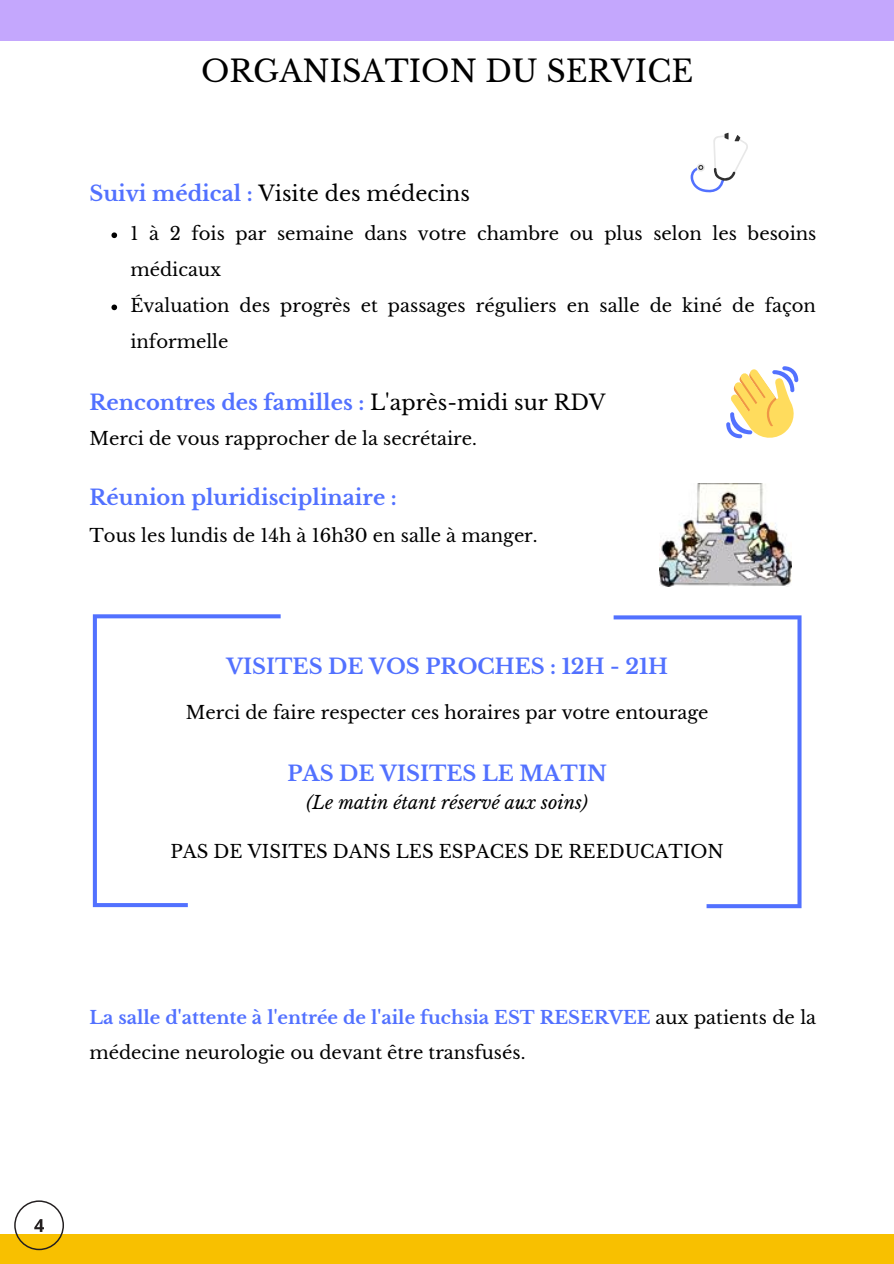
<style>
.page{position:relative;width:894px;height:1264px;background:#fff}
.page>*{position:absolute;margin:0;border:0;box-sizing:border-box;transform-origin:0 0}
.t1{font:30px "Libre Baskerville";color:#000}
.t2{font:700 21px "Libre Baskerville";color:#5271ff}
.t3{font:21px "Libre Baskerville";color:#000}
.t4{font:18px/36px "Libre Baskerville";color:#000}
.t5{font:italic 18px "Libre Baskerville";color:#000}
.s1{font-weight:700;color:#5271ff}
.s2{font-weight:400;color:#000}
</style>
<div class="page">
<svg style="left:93px;top:614px;width:708px;height:294px"></svg>
<svg style="left:726px;top:366px;width:72px;height:72px"></svg>
<svg style="left:690px;top:133px;width:57px;height:59px"></svg>
<div style="left:0;top:1233px;width:893px;height:30px;background:#f8c000"></div>
<svg style="left:14px;top:1200px;width:50px;height:50px"></svg>
<img style="left:659px;top:483px;width:131px;height:103px">
<div style="left:0;top:0;width:893px;height:40px;background:#c4a7fd"></div>
<svg style="left:111px;top:232px;width:6px;height:6px"></svg>
<svg style="left:111px;top:304px;width:6px;height:6px"></svg>
<h1 class="t1" style="left:201px;top:53px;width:493px">ORGANISATION DU SERVICE</h1>
<p class="t3" style="left:89px;top:180px;width:382px"><span class="s1">Suivi médical :</span> Visite des médecins</p>
<p class="t4" style="left:130px;top:216px;width:687px">1 à 2 fois par semaine dans votre chambre ou plus selon les besoins médicaux<br>Évaluation des progrès et passages réguliers en salle de kiné de façon informelle</p>
<p class="t2" style="left:89px;top:390px;width:517px">Rencontres des familles : <span class="s2">L'après-midi sur RDV</span></p>
<p class="t4" style="left:89px;top:420px;width:389px">Merci de vous rapprocher de la secrétaire.</p>
<p class="t2" style="left:89px;top:484px;width:309px">Réunion pluridisciplinaire :</p>
<p class="t4" style="left:89px;top:517px;width:449px">Tous les lundis de 14h à 16h30 en salle à manger.</p>
<p class="t2" style="left:226px;top:653px;width:443px">VISITES DE VOS PROCHES : 12H - 21H</p>
<p class="t4" style="left:186px;top:695px;width:524px">Merci de faire respecter ces horaires par votre entourage</p>
<p class="t2" style="left:287px;top:760px;width:320px">PAS DE VISITES LE MATIN</p>
<p class="t5" style="left:306px;top:791px;width:283px">(Le matin étant réservé aux soins)</p>
<p class="t4" style="left:170px;top:834px;width:554px">PAS DE VISITES DANS LES ESPACES DE REEDUCATION</p>
<p class="t4" style="left:89px;top:999px;width:728px;line-height:35.4px"><span class="s1">La salle d'attente à l'entrée de l'aile fuchsia EST RESERVEE</span> aux patients de la médecine neurologie ou devant être transfusés.</p>
</div>
